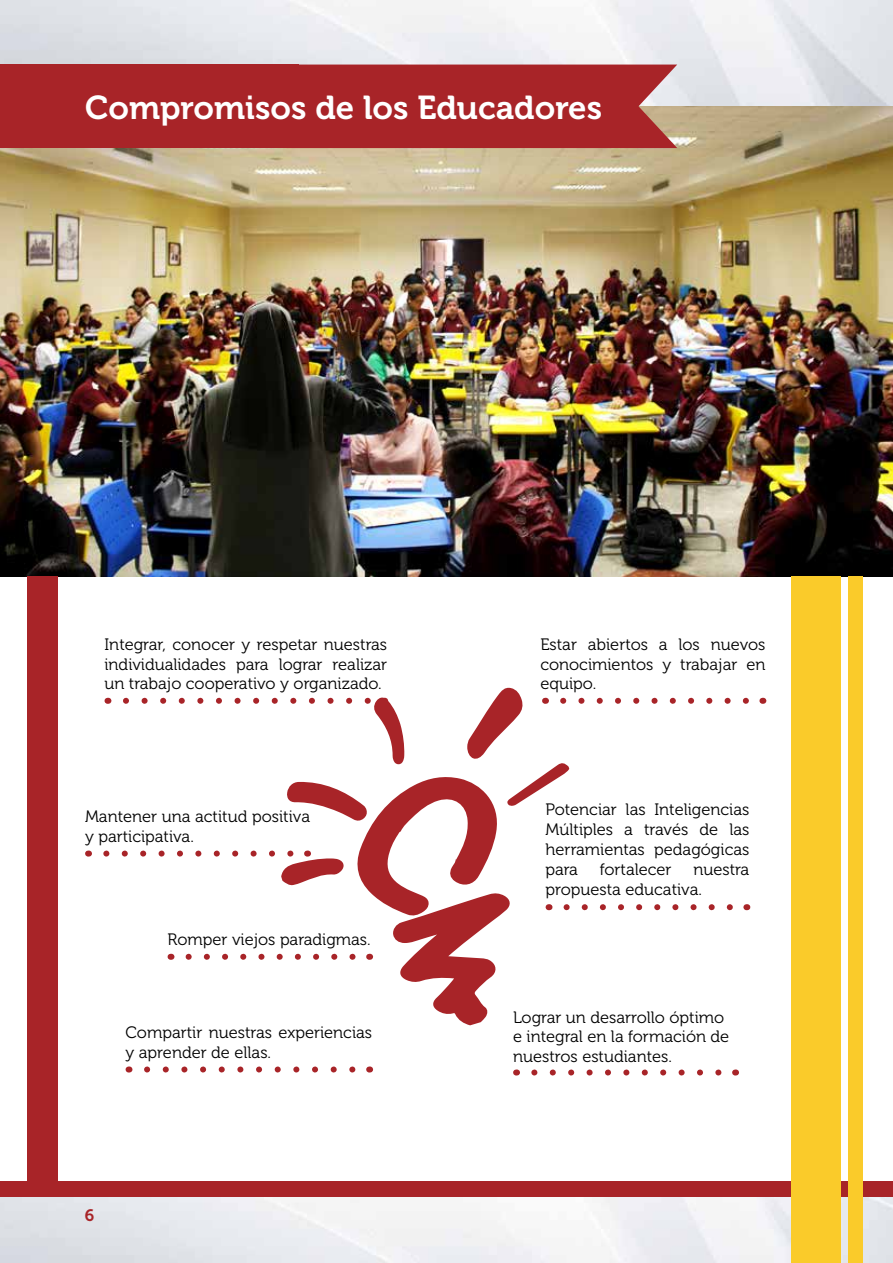
<style>
.page{position:relative;width:893px;height:1263px;background:#fff}
.page>*{position:absolute;margin:0;border:0;box-sizing:border-box;transform-origin:0 0}
.t1{font:33px "Museo 700";color:#fff}
.t2{font:16.5px/19.8px "Museo 300";color:#000}
.t3{font:16.5px "Museo 700";color:#a82428}
</style>
<div class="page">
<img style="left:0;top:1196px;width:893px;height:67px">
<div style="left:0;top:1181px;width:893px;height:15px;background:#a82428"></div>
<img style="left:0;top:0;width:893px;height:576px">
<div style="left:299px;top:65px;width:378px;height:83px;background:#a82428"></div>
<div style="left:0;top:65px;width:299px;height:83px;background:#a82428"></div>
<div style="left:791px;top:576px;width:49px;height:687px;background:#facb2a"></div>
<div style="left:27px;top:576px;width:31px;height:613px;background:#a82428"></div>
<div style="left:849px;top:576px;width:14px;height:687px;background:#facb2a"></div>
<svg style="left:147px;top:1066px;width:209px;height:6px"></svg>
<svg style="left:534px;top:1069px;width:188px;height:6px"></svg>
<svg style="left:106px;top:687px;width:645px;height:338px"></svg>
<h1 class="t1" style="left:85px;top:89px;width:519px">Compromisos de los Educadores</h1>
<p class="t2" style="left:104px;top:634px;width:284px;text-align:justify">Integrar, conocer y respetar nuestras individualidades para lograr realizar un trabajo cooperativo y organizado.</p>
<p class="t2" style="left:540px;top:634px;width:227px;text-align:justify">Estar abiertos a los nuevos conocimientos y trabajar en equipo.</p>
<p class="t2" style="left:85px;top:807px;width:227px">Mantener una actitud positiva y participativa.</p>
<p class="t2" style="left:168px;top:930px;width:205px">Romper viejos paradigmas.</p>
<p class="t2" style="left:126px;top:1023px;width:248px">Compartir nuestras experiencias y aprender de ellas.</p>
<p class="t3" style="left:85px;top:1206px;width:11px">6</p>
<p class="t2" style="left:546px;top:800px;width:205px;text-align:justify">Potenciar las Inteligencias Múltiples a través de las herramientas pedagógicas para</p>
<p class="t2" style="left:600px;top:859px;width:73px">fortalecer</p>
<p class="t2" style="left:546px;top:859px;width:205px;text-indent:148px">nuestra propuesta educativa.</p>
<p class="t2" style="left:513px;top:1007px;width:218px">Lograr un desarrollo óptimo e integral en la formación de nuestros estudiantes.</p>
</div>
